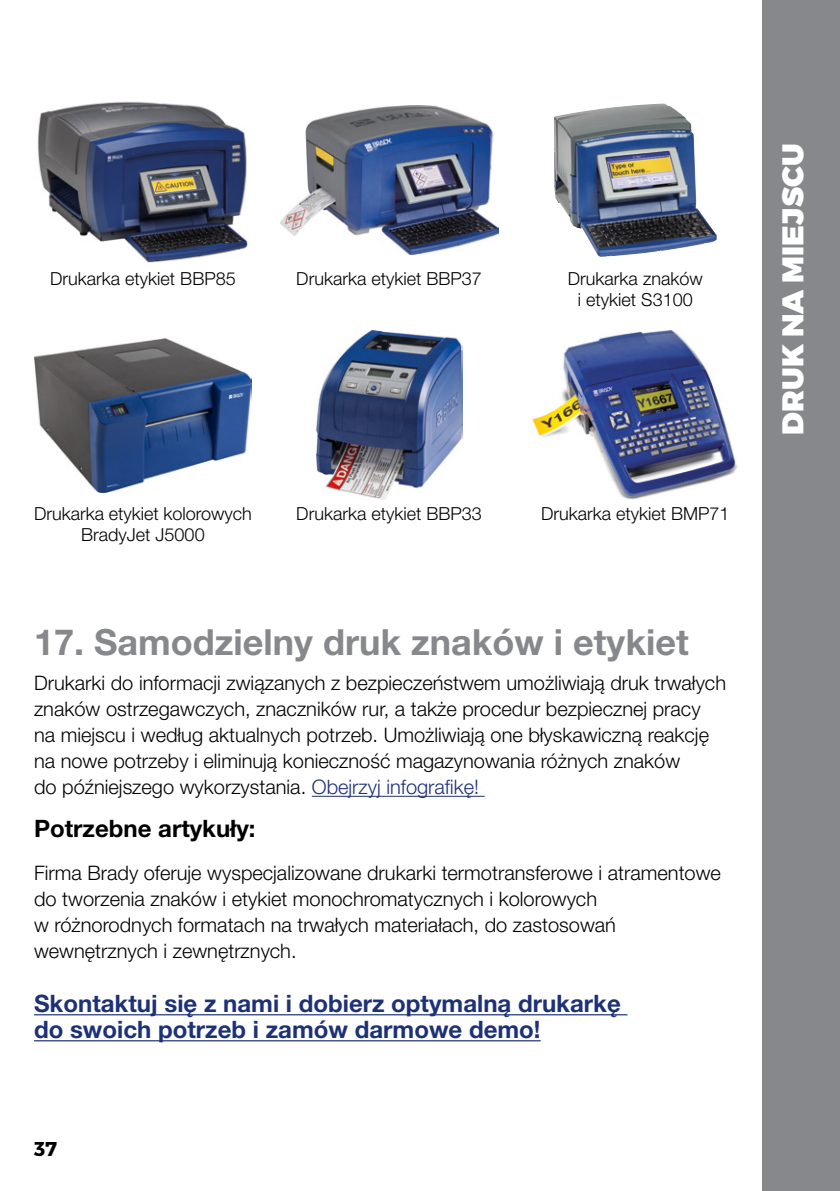
<style>
.page{position:relative;width:840px;height:1191px;background:#fff}
.page>*{position:absolute;margin:0;border:0;box-sizing:border-box;transform-origin:0 0}
.t1{font:700 36px "Helvetica Neue LT Pro";color:#86888c}
.t2{font:900 30px "Montserrat";letter-spacing:.01em;color:#fff}
.t3{font:700 24px/26px "Helvetica Neue LT Pro";color:#1d3176}
.t4{font:700 24px "Helvetica Neue LT Pro";color:#000}
.t5{font:300 20px/26px "Helvetica Neue LT Pro";color:#000}
.t6{font:700 20px "Montserrat";color:#000}
.t7{font:300 18px/21.6px "Helvetica Neue LT Pro";color:#000;text-align:center}
.s1{color:#1d3176}
</style>
<div class="page">
<div style="left:762px;top:0;width:77px;height:595px;background:#86888c"></div>
<div style="left:762px;top:595px;width:77px;height:596px;background:#86888c"></div>
<hr style="left:311px;top:795px;width:173px;height:1px;background:#1d3176">
<hr style="left:34px;top:1014px;width:593px;height:1px;background:#1d3176">
<hr style="left:34px;top:1040px;width:506px;height:1px;background:#1d3176">
<img style="left:37px;top:101px;width:211px;height:162px">
<img style="left:280px;top:106px;width:217px;height:149px">
<img style="left:316px;top:331px;width:146px;height:168px">
<img style="left:554px;top:104px;width:162px;height:153px">
<img style="left:532px;top:331px;width:206px;height:168px">
<img style="left:34px;top:338px;width:218px;height:154px">
<p class="t7" style="left:50px;top:267px;width:187px">Drukarka etykiet BBP85</p>
<p class="t7" style="left:296px;top:267px;width:187px">Drukarka etykiet BBP37</p>
<p class="t7" style="left:567px;top:267px;width:136px">Drukarka znaków i etykiet S3100</p>
<p class="t7" style="left:34px;top:502px;width:219px">Drukarka etykiet kolorowych<br>BradyJet J5000</p>
<p class="t7" style="left:296px;top:502px;width:187px">Drukarka etykiet BBP33</p>
<p class="t7" style="left:540px;top:502px;width:190px">Drukarka etykiet BMP71</p>
<h1 class="t1" style="left:34px;top:619px;width:655px">17. Samodzielny druk znaków i etykiet</h1>
<p class="t5" style="left:34px;top:669px;width:693px">Drukarki do informacji związanych z bezpieczeństwem umożliwiają druk trwałych znaków ostrzegawczych, znaczników rur, a także procedur bezpiecznej pracy na miejscu i według aktualnych potrzeb. Umożliwiają one błyskawiczną reakcję na nowe potrzeby i eliminują konieczność magazynowania różnych znaków<br>do późniejszego wykorzystania. <span class="s1">Obejrzyj infografikę!</span></p>
<p class="t4" style="left:34px;top:813px;width:223px">Potrzebne artykuły:</p>
<p class="t5" style="left:34px;top:859px;width:688px">Firma Brady oferuje wyspecjalizowane drukarki termotransferowe i atramentowe do tworzenia znaków i etykiet monochromatycznych i kolorowych<br>w różnorodnych formatach na trwałych materiałach, do zastosowań wewnętrznych i zewnętrznych.</p>
<p class="t3" style="left:34px;top:990px;width:588px">Skontaktuj się z nami i dobierz optymalną drukarkę do swoich potrzeb i zamów darmowe demo!</p>
<p class="t6" style="left:34px;top:1137px;width:25px">37</p>
<h2 class="t2" style="left:773px;top:435px;width:293px;rotate:-90deg">DRUK NA MIEJSCU</h2>
</div>
